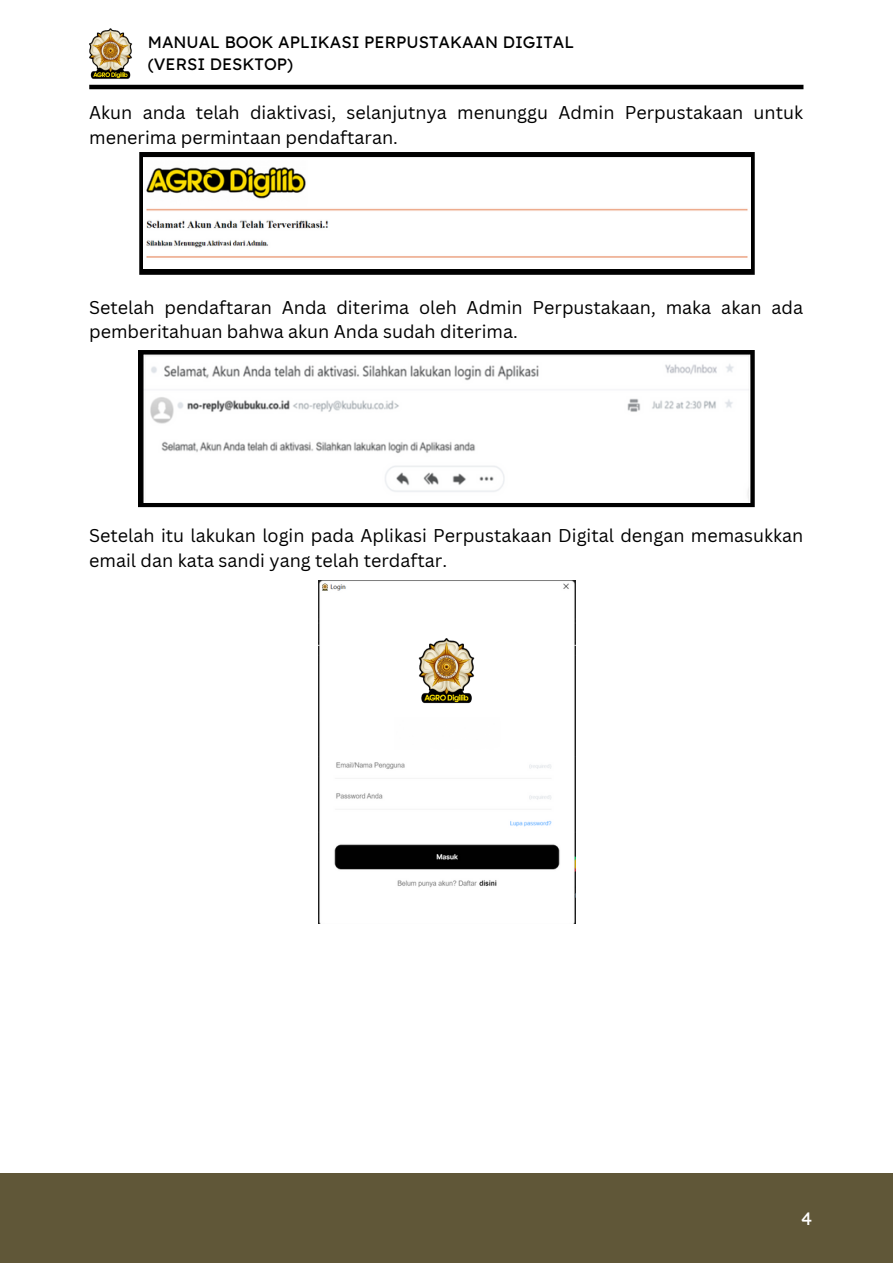
<style>
.page{position:relative;width:893px;height:1264px;background:#fff}
.page>*{position:absolute;margin:0;border:0;box-sizing:border-box;transform-origin:0 0}
.t1{font:18px/24.8px "Canva Sans";color:#000}
.t2{font:18px "Lexend Deca";color:#fff}
.t3{font:16.5px/22.5px "Lexend Deca";color:#000}
</style>
<div class="page">
<hr style="left:89px;top:85px;width:714px;height:4px;background:#000">
<div style="left:0;top:1173px;width:892px;height:89px;background:#605738"></div>
<svg style="left:139px;top:152px;width:615px;height:123px;background:#1d1d1d"></svg>
<img style="left:143px;top:158px;width:607px;height:111px">
<img style="left:318px;top:580px;width:257px;height:343px">
<div style="left:368px;top:599px;width:137px;height:117px;background:#fff"></div>
<svg style="left:138px;top:350px;width:616px;height:157px;background:#1f1f1f"></svg>
<img style="left:142px;top:355px;width:608px;height:147px">
<div style="left:182px;top:414px;width:268px;height:20px;background:#fff"></div>
<img style="left:89px;top:28px;width:43px;height:51px">
<img style="left:418px;top:638px;width:57px;height:66px">
<svg style="left:322px;top:583px;width:6px;height:7px"></svg>
<p class="t3" style="left:148px;top:30px;width:428px">MANUAL BOOK APLIKASI PERPUSTAKAAN DIGITAL (VERSI DESKTOP)</p>
<p class="t1" style="left:89px;top:100px;width:715px">Akun anda telah diaktivasi, selanjutnya menunggu Admin Perpustakaan untuk menerima permintaan pendaftaran.</p>
<p class="t1" style="left:89px;top:294px;width:715px">Setelah pendaftaran Anda diterima oleh Admin Perpustakaan, maka akan ada pemberitahuan bahwa akun Anda sudah diterima.</p>
<p class="t1" style="left:89px;top:523px;width:715px">Setelah itu lakukan login pada Aplikasi Perpustakaan Digital dengan memasukkan email dan kata sandi yang telah terdaftar.</p>
<p class="t2" style="left:801px;top:1206px;width:13px">4</p>
</div>
